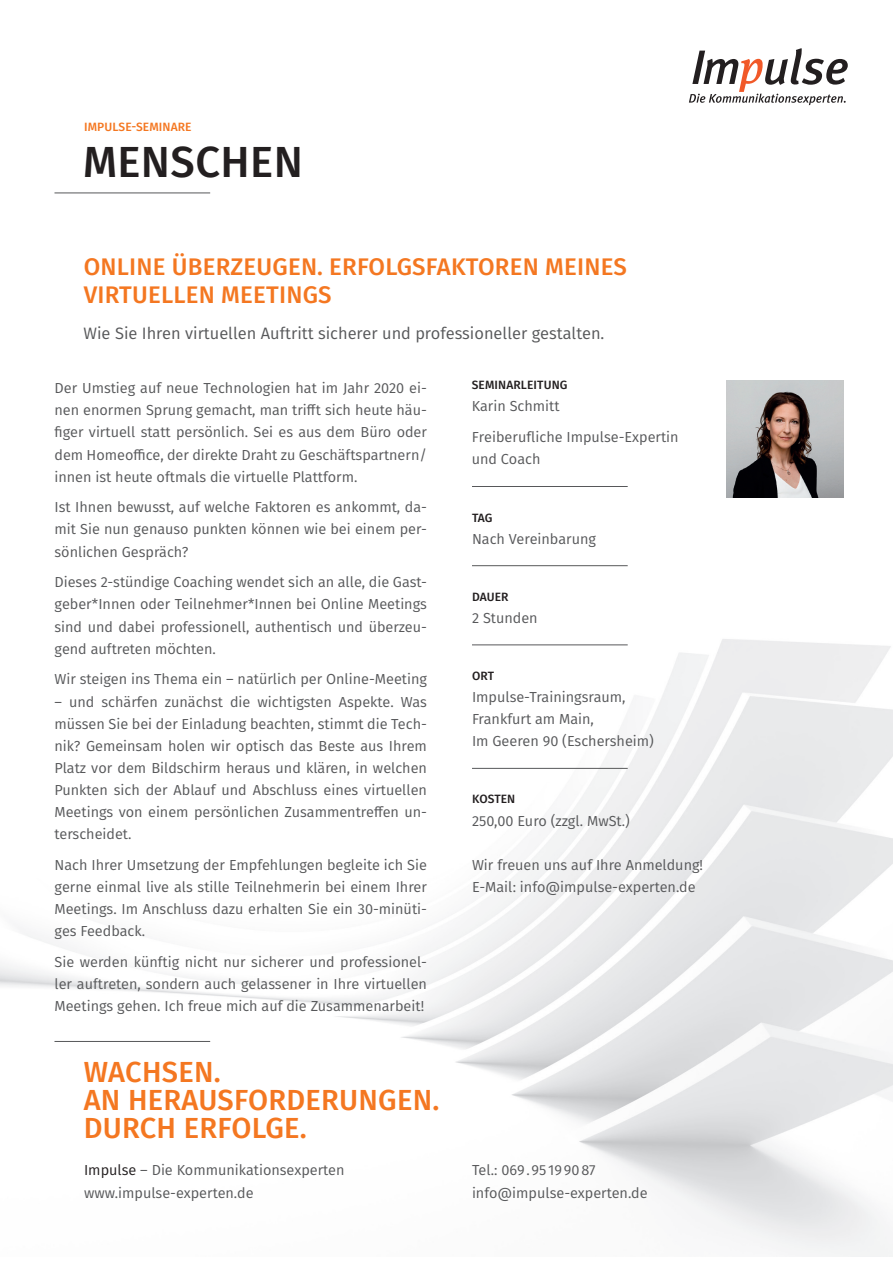
<style>
.page{position:relative;width:893px;height:1263px;background:#fff}
.page>*{position:absolute;margin:0;border:0;box-sizing:border-box;transform-origin:0 0}
.t1{font:500 43.5px "Fira Sans";letter-spacing:.01em;color:#231f20}
.t2{font:500 29.1px/27.8px "Fira Sans";letter-spacing:.01em;color:#f47721}
.t3{font:500 24px/27.8px "Fira Sans";letter-spacing:.01em;color:#f47721}
.t4{font:16.5px "Fira Sans";color:#57585a}
.t5{font:14.55px/22.2px "Fira Sans";color:#57585a;text-align:justify}
.t6{font:500 12px "Fira Sans";letter-spacing:.01em;color:#231f20}
.t7{font:500 12px "Fira Sans";letter-spacing:.01em;color:#f47721}
.s1{color:#231f20}
</style>
<div class="page">
<svg style="left:689px;top:48px;width:159px;height:57px"></svg>
<hr style="left:54px;top:1041px;width:156px;height:1px;background:#57585a">
<hr style="left:54px;top:193px;width:156px;height:1px;background:#57585a">
<hr style="left:472px;top:486px;width:156px;height:1px;background:#57585a">
<hr style="left:472px;top:565px;width:156px;height:1px;background:#57585a">
<hr style="left:472px;top:645px;width:156px;height:1px;background:#57585a">
<hr style="left:472px;top:768px;width:156px;height:1px;background:#57585a">
<img style="left:726px;top:381px;width:118px;height:117px">
<p class="t7" style="left:84px;top:117px;width:109px">IMPULSE-SEMINARE</p>
<h1 class="t1" style="left:83px;top:127px;width:221px">MENSCHEN</h1>
<h3 class="t3" style="left:84px;top:252px;width:545px">ONLINE ÜBERZEUGEN. ERFOLGSFAKTOREN MEINES<br>VIRTUELLEN MEETINGS</h3>
<p class="t4" style="left:84px;top:321px;width:522px">Wie Sie Ihren virtuellen Auftritt sicherer und professioneller gestalten.</p>
<p class="t5" style="left:54px;top:377px;width:374px">Der Umstieg auf neue Technologien hat im Jahr 2020 ei&shy;nen enormen Sprung gemacht, man trifft sich heute häu&shy;figer virtuell statt persönlich. Sei es aus dem Büro oder dem Homeoffice, der direkte Draht zu Geschäftspartnern/ innen ist heute oftmals die virtuelle Plattform.</p>
<p class="t5" style="left:54px;top:496px;width:374px">Ist Ihnen bewusst, auf welche Faktoren es ankommt, da&shy;mit Sie nun genauso punkten können wie bei einem per&shy;sönlichen Gespräch?</p>
<p class="t5" style="left:54px;top:571px;width:374px">Dieses 2-stündige Coaching wendet sich an alle, die Gast&shy;geber*Innen oder Teilnehmer*Innen bei Online Meetings sind und dabei professionell, authentisch und überzeu&shy;gend auftreten möchten.</p>
<p class="t5" style="left:54px;top:668px;width:374px">Wir steigen ins Thema ein – natürlich per Online-Meeting</p>
<p class="t5" style="left:54px;top:690px;width:374px">– und schärfen zunächst die wichtigsten Aspekte. Was müssen Sie bei der Einladung beachten, stimmt die Tech&shy;nik? Gemeinsam holen wir optisch das Beste aus Ihrem Platz vor dem Bildschirm heraus und klären, in welchen Punkten sich der Ablauf und Abschluss eines virtuellen Meetings von einem persönlichen Zusammentreffen un&shy;terscheidet.</p>
<p class="t5" style="left:54px;top:853px;width:374px">Nach Ihrer Umsetzung der Empfehlungen begleite ich Sie gerne einmal live als stille Teilnehmerin bei einem Ihrer Meetings. Im Anschluss dazu erhalten Sie ein 30-minüti&shy;ges Feedback.</p>
<p class="t5" style="left:54px;top:950px;width:374px">Sie werden künftig nicht nur sicherer und professionel&shy;ler auftreten, sondern auch gelassener in Ihre virtuellen Meetings gehen. Ich freue mich auf die Zusammenarbeit!</p>
<p class="t6" style="left:472px;top:375px;width:97px">SEMINARLEITUNG</p>
<p class="t5" style="left:472px;top:391px;width:208px;line-height:30.3px">Karin Schmitt<br>Freiberufliche Impulse-Expertin</p>
<p class="t5" style="left:472px;top:448px;width:70px">und Coach</p>
<p class="t6" style="left:472px;top:508px;width:22px">TAG</p>
<p class="t5" style="left:472px;top:527px;width:125px">Nach Vereinbarung</p>
<p class="t6" style="left:472px;top:587px;width:38px">DAUER</p>
<p class="t5" style="left:472px;top:606px;width:67px">2 Stunden</p>
<p class="t6" style="left:472px;top:666px;width:23px">ORT</p>
<p class="t5" style="left:472px;top:686px;width:183px;text-align:left">Impulse-Trainingsraum,<br>Frankfurt am Main,<br>Im Geeren 90 (Eschersheim)</p>
<p class="t6" style="left:472px;top:790px;width:45px">KOSTEN</p>
<p class="t5" style="left:472px;top:809px;width:159px">250,00 Euro (zzgl. MwSt.)</p>
<p class="t5" style="left:472px;top:853px;width:233px">Wir freuen uns auf Ihre Anmeldung!<br>E-Mail: info@impulse-experten.de</p>
<h2 class="t2" style="left:84px;top:1057px;width:357px">WACHSEN.<br>AN HERAUSFORDERUNGEN.<br>DURCH ERFOLGE.</h2>
<p class="t5" style="left:84px;top:1159px;width:262px"><span class="s1">Impulse</span> – Die Kommunikationsexperten www.impulse-experten.de</p>
<p class="t5" style="left:472px;top:1159px;width:177px">Tel.: 069.95 199087 info@impulse-experten.de</p>
</div>
